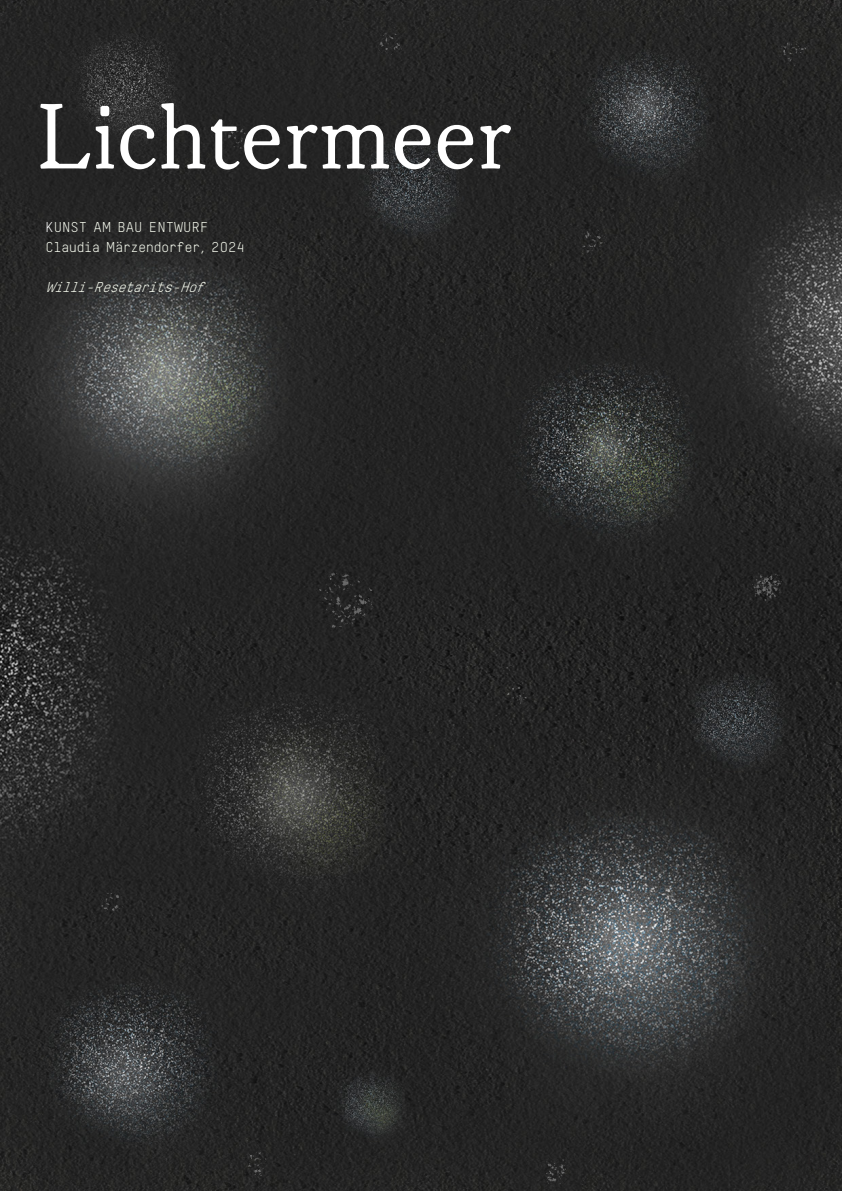
<style>
.page{position:relative;width:842px;height:1191px;background:#fff}
.page>*{position:absolute;margin:0;border:0;box-sizing:border-box;transform-origin:0 0}
.t1{font:100px "Korpus A";color:#fff}
.t2{font:14px "TSTARTWPRO";color:#f6faee}
.t3{font:italic 14px "TSTARTWPRO";color:#f6faee}
.s1{color:#fff}
</style>
<div class="page">
<img style="left:0;top:0;width:842px;height:1191px">
<p class="t1" style="left:36px;top:80px;width:477px">Lichtermeer</p>
<p class="t2" style="left:45px;top:217px;width:165px"><span class="s1">K</span>UNST AM BAU ENTWURF</p>
<p class="t2" style="left:45px;top:237px;width:201px">Claudia Märzendorfer, 2024</p>
<p class="t3" style="left:45px;top:277px;width:166px">Willi-Resetarits-Hof</p>
</div>
